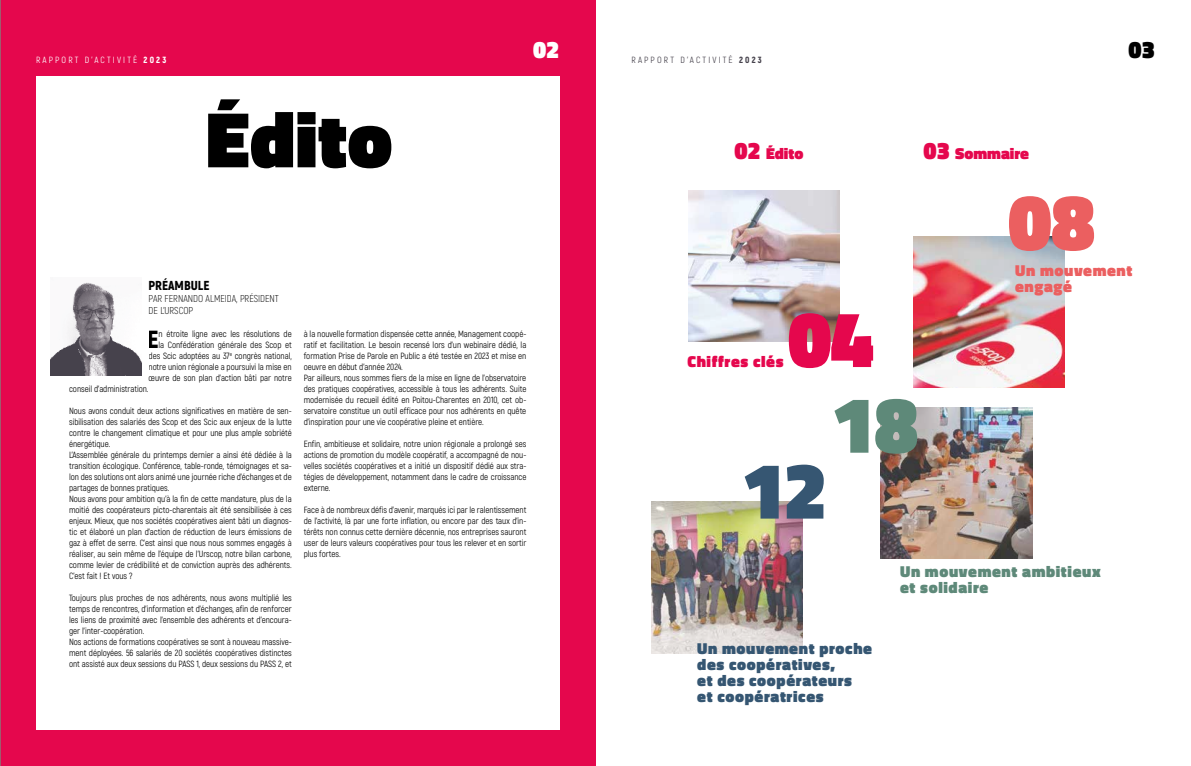
<style>
.page{position:relative;width:1191px;height:766px;background:#fff}
.page>*{position:absolute;margin:0;border:0;box-sizing:border-box;transform-origin:0 0}
.t1{font:900 80px "Titillium Web";color:#000}
.t2{font:900 80px "Titillium Web";color:#e5074d}
.t3{font:900 80px "Titillium Web";color:#eb5f60}
.t4{font:900 80px "Titillium Web";color:#365672}
.t5{font:900 80px "Titillium Web";color:#5e8979}
.t6{font:900 24.7px "Akrobat";color:#000}
.t7{font:900 24px "Titillium Web";color:#fff}
.t8{font:900 24px "Titillium Web";color:#000}
.t9{font:900 16px/16px "Titillium Web";letter-spacing:.04em;color:#355672}
.t10{font:900 16px/16px "Titillium Web";letter-spacing:.04em;color:#5e8979}
.t11{font:900 16px "Titillium Web";color:#e5074d}
.t12{font:900 16px/16px "Titillium Web";letter-spacing:.04em;color:#eb5f60}
.t13{font:900 16px "Titillium Web";letter-spacing:.04em;color:#e5074d}
.t14{font:900 13px "Akrobat";color:#000}
.t15{font:300 10px/12px "Akrobat";color:#000}
.t16{font:9px/11px "Akrobat";letter-spacing:-.005em;color:#000}
.t17{font:9px "Akrobat";letter-spacing:.24em;color:#fff}
.t18{font:9px "Akrobat";letter-spacing:.24em;color:#46424c}
.s1{font-weight:900}
.s2{font-size:24px}
</style>
<div class="page">
<div style="left:0;top:0;width:595px;height:765px;background:#e5074d"></div>
<div style="left:36px;top:77px;width:523px;height:652px;background:#fff"></div>
<hr style="left:0;top:0;width:1px;height:765px;background:#887878">
<img style="left:50px;top:282px;width:91px;height:93px">
<img style="left:688px;top:190px;width:151px;height:152px">
<img style="left:913px;top:236px;width:151px;height:152px">
<img style="left:880px;top:407px;width:152px;height:151px">
<img style="left:651px;top:502px;width:152px;height:151px">
<h3 class="t7" style="left:533px;top:32px;width:28px">02</h3>
<h3 class="t8" style="left:1128px;top:32px;width:28px">03</h3>
<p class="t17" style="left:36px;top:55px;width:132px">RAPPORT D’ACTIVITÉ <span class="s1">2023</span></p>
<p class="t18" style="left:631px;top:55px;width:132px">RAPPORT D’ACTIVITÉ <span class="s1">2023</span></p>
<h1 class="t1" style="left:206px;top:81px;width:188px">Édito</h1>
<h3 class="t11" style="left:734px;top:142px;width:70px"><span class="s2">02</span> Édito</h3>
<h3 class="t11" style="left:923px;top:142px;width:107px"><span class="s2">03</span> Sommaire</h3>
<h3 class="t14" style="left:149px;top:276px;width:62px">PRÉAMBULE</h3>
<p class="t15" style="left:149px;top:292px;width:132px">PAR FERNANDO ALMEIDA, PRÉSIDENT<br>DE L’URSCOP</p>
<p class="t16" style="left:149px;top:328px;width:145px;text-align:right">n étroite ligne avec les résolutions de<br>la Confédération générale des Scop et des Scic adoptées au 37<sup>e</sup> congrès national, notre union régionale a poursuivi la mise en œuvre de son plan d’action bâti par notre</p>
<h2 class="t6" style="left:147px;top:323px;width:13px">E</h2>
<p class="t16" style="left:69px;top:383px;width:81px">conseil d’administration.</p>
<p class="t16" style="left:69px;top:405px;width:224px">Nous avons conduit deux actions significatives en matière de sen&shy;sibilisation des salariés des Scop et des Scic aux enjeux de la lutte contre le changement climatique et pour une plus ample sobriété énergétique.<br>L’Assemblée générale du printemps dernier a ainsi été dédiée à la transition écologique. Conférence, table-ronde, témoignages et sa&shy;lon des solutions ont alors animé une journée riche d’échanges et de partages de bonnes pratiques.<br>Nous avons pour ambition qu’à la fin de cette mandature, plus de la moitié des coopérateurs picto-charentais ait été sensibilisée à ces enjeux. Mieux, que nos sociétés coopératives aient bâti un diagnos&shy;tic et élaboré un plan d’action de réduction de leurs émissions de gaz à effet de serre. C’est ainsi que nous nous sommes engagés à réaliser, au sein même de l’équipe de l’Urscop, notre bilan carbone, comme levier de crédibilité et de conviction auprès des adhérents.<br>C’est fait ! Et vous ?</p>
<p class="t16" style="left:69px;top:592px;width:224px">Toujours plus proches de nos adhérents, nous avons multiplié les temps de rencontres, d’information et d’échanges, afin de renforcer les liens de proximité avec l’ensemble des adhérents et d’encoura&shy;ger l’inter-coopération.<br>Nos actions de formations coopératives se sont à nouveau massive&shy;ment déployées. 56 salariés de 20 sociétés coopératives distinctes ont assisté aux deux sessions du PASS 1, deux sessions du PASS 2, et</p>
<p class="t16" style="left:304px;top:328px;width:224px">à la nouvelle formation dispensée cette année, Management coopé&shy;ratif et facilitation. Le besoin recensé lors d’un webinaire dédié, la formation Prise de Parole en Public a été testée en 2023 et mise en oeuvre en début d’année 2024.<br>Par ailleurs, nous sommes fiers de la mise en ligne de l’observatoire des pratiques coopératives, accessible à tous les adhérents. Suite modernisée du recueil édité en Poitou-Charentes en 2010, cet ob&shy;servatoire constitue un outil efficace pour nos adhérents en quête d’inspiration pour une vie coopérative pleine et entière.</p>
<p class="t16" style="left:304px;top:438px;width:224px;text-align:justify">Enfin, ambitieuse et solidaire, notre union régionale a prolongé ses actions de promotion du modèle coopératif, a accompagné de nou&shy;velles sociétés coopératives et a initié un dispositif dédié aux stra&shy;tégies de développement, notamment dans le cadre de croissance externe.</p>
<p class="t16" style="left:304px;top:504px;width:224px;text-align:justify">Face à de nombreux défis d’avenir, marqués ici par le ralentissement de l’activité, là par une forte inflation, ou encore par des taux d’in&shy;térêts non connus cette dernière décennie, nos entreprises sauront user de leurs valeurs coopératives pour tous les relever et en sortir plus fortes.</p>
<h1 class="t3" style="left:1008px;top:163px;width:89px">08</h1>
<h1 class="t2" style="left:788px;top:280px;width:87px">04</h1>
<h3 class="t13" style="left:687px;top:349px;width:97px">Chiffres clés</h3>
<h1 class="t4" style="left:741px;top:432px;width:87px">12</h1>
<h1 class="t5" style="left:831px;top:366px;width:89px">18</h1>
<h3 class="t12" style="left:1015px;top:262px;width:119px">Un mouvement engagé</h3>
<h3 class="t9" style="left:697px;top:640px;width:176px">Un mouvement proche des coopératives,<br>et des coopérateurs<br>et coopératrices</h3>
<h3 class="t10" style="left:900px;top:563px;width:202px">Un mouvement ambitieux et solidaire</h3>
</div>
